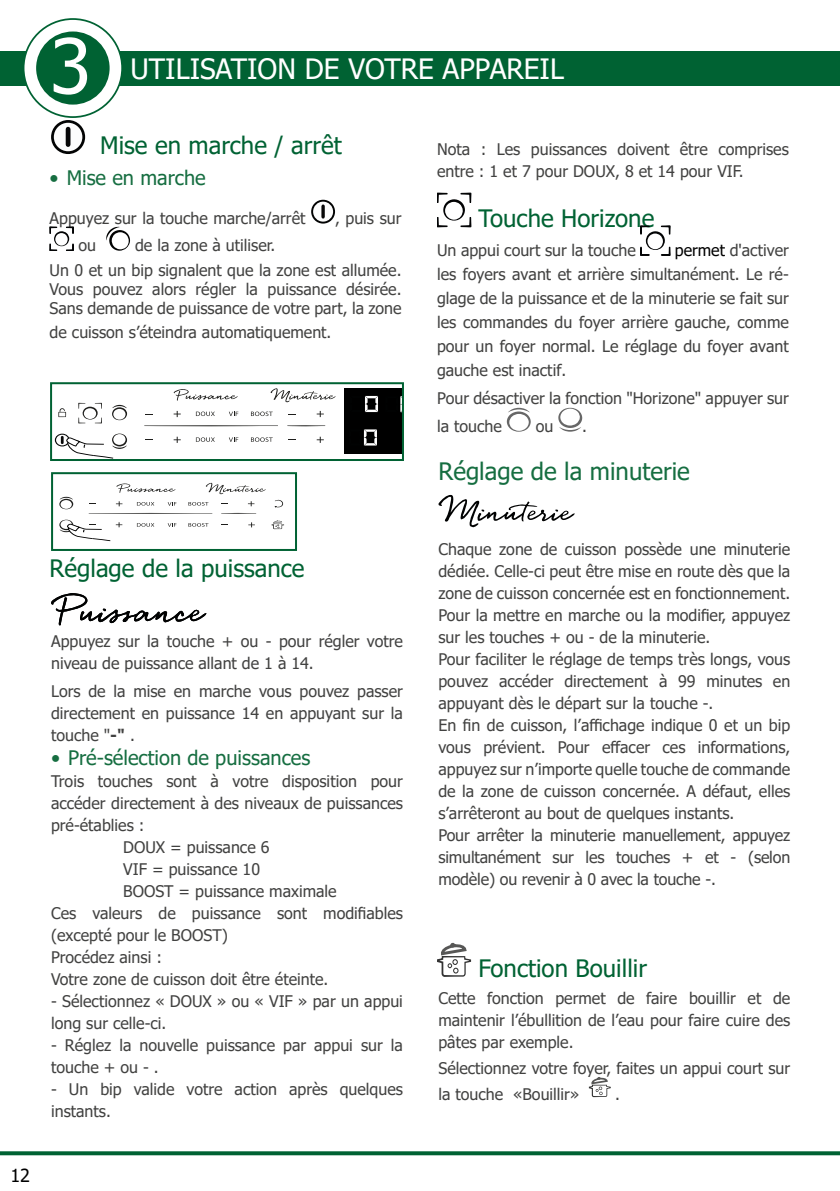
<style>
.page{position:relative;width:840px;height:1191px;background:#fff}
.page>*{position:absolute;margin:0;border:0;box-sizing:border-box;transform-origin:0 0}
.t1{font:75.6px "Tahoma";color:#fff}
.t2{font:28px "Tahoma";color:#fff}
.t3{font:24px "Tahoma";color:#006233}
.t4{font:24px "Tahoma";color:#166e41}
.t5{font:20px "Tahoma";color:#166e41}
.t6{font:18px "Tahoma";color:#000}
.t7{font:16px/22px "Tahoma";color:#424241}
.s1{color:#000}
.s2{font-weight:700}
</style>
<div class="page">
<div style="left:0;top:51px;width:839px;height:34px;background:#006233"></div>
<svg style="left:0;top:1151px;width:839px;height:4px;fill:#006233"></svg>
<div style="left:24px;top:19px;width:98px;height:98px;background:#fff;border-radius:50%"></div>
<div style="left:23px;top:18px;width:100px;height:100px;border:2px solid #006233;border-radius:50%"></div>
<div style="left:36px;top:31px;width:73px;height:74px;background:#006233;border-radius:50%"></div>
<svg style="left:51px;top:120px;width:34px;height:34px"></svg>
<div style="left:54px;top:123px;width:28px;height:28px;background:#fdfdfd;border-radius:50%"></div>
<hr style="left:66px;top:129px;width:4px;height:16px;background:#070708">
<svg style="left:311px;top:200px;width:24px;height:24px"></svg>
<svg style="left:313px;top:202px;width:20px;height:20px"></svg>
<svg style="left:321px;top:206px;width:3px;height:11px"></svg>
<svg style="left:50px;top:227px;width:23px;height:24px"></svg>
<svg style="left:106px;top:227px;width:24px;height:24px"></svg>
<div style="left:344px;top:388px;width:59px;height:65px;background:#000"></div>
<svg style="left:363px;top:429px;width:14px;height:16px"></svg>
<svg style="left:365px;top:396px;width:13px;height:16px"></svg>
<svg style="left:400px;top:396px;width:1px;height:16px"></svg>
<svg style="left:173px;top:411px;width:8px;height:6px"></svg>
<svg style="left:316px;top:411px;width:7px;height:6px"></svg>
<svg style="left:251px;top:411px;width:21px;height:5px"></svg>
<svg style="left:196px;top:411px;width:19px;height:5px"></svg>
<svg style="left:287px;top:425px;width:38px;height:1px"></svg>
<svg style="left:144px;top:425px;width:134px;height:1px"></svg>
<svg style="left:270px;top:388px;width:65px;height:15px"></svg>
<svg style="left:173px;top:437px;width:8px;height:6px"></svg>
<svg style="left:316px;top:437px;width:7px;height:6px"></svg>
<svg style="left:251px;top:437px;width:21px;height:5px"></svg>
<svg style="left:229px;top:437px;width:9px;height:5px"></svg>
<svg style="left:196px;top:437px;width:19px;height:5px"></svg>
<svg style="left:229px;top:412px;width:9px;height:4px"></svg>
<svg style="left:112px;top:405px;width:15px;height:15px"></svg>
<svg style="left:78px;top:403px;width:24px;height:20px"></svg>
<svg style="left:173px;top:389px;width:65px;height:12px"></svg>
<svg style="left:55px;top:434px;width:15px;height:12px"></svg>
<svg style="left:56px;top:435px;width:12px;height:10px"></svg>
<svg style="left:58px;top:408px;width:8px;height:9px"></svg>
<svg style="left:61px;top:433px;width:66px;height:25px"></svg>
<div style="left:50px;top:382px;width:354px;height:79px;border:2px solid #006233"></div>
<svg style="left:51px;top:593px;width:155px;height:32px"></svg>
<svg style="left:437px;top:193px;width:34px;height:34px"></svg>
<svg style="left:640px;top:226px;width:30px;height:30px"></svg>
<svg style="left:506px;top:408px;width:24px;height:24px"></svg>
<svg style="left:558px;top:408px;width:24px;height:24px"></svg>
<svg style="left:59px;top:482px;width:225px;height:59px"></svg>
<div style="left:51px;top:472px;width:246px;height:79px;border:2px solid #006233"></div>
<svg style="left:438px;top:495px;width:136px;height:32px"></svg>
<svg style="left:437px;top:943px;width:34px;height:34px"></svg>
<svg style="left:588px;top:1077px;width:22px;height:20px"></svg>
<h1 class="t1" style="left:50px;top:15px;width:43px">3</h1>
<h2 class="t2" style="left:130px;top:50px;width:435px">UTILISATION DE VOTRE APPAREIL</h2>
<h3 class="t3" style="left:100px;top:129px;width:243px">Mise en marche / arrêt</h3>
<p class="t5" style="left:50px;top:164px;width:157px">• Mise en marche</p>
<p class="t7" style="left:50px;top:208px;width:257px">Appuyez sur la touche marche/arrêt</p>
<p class="t7" style="left:335px;top:208px;width:68px">, puis sur</p>
<p class="t7" style="left:78px;top:235px;width:19px">ou</p>
<p class="t7" style="left:50px;top:233px;width:353px;line-height:24.8px;text-indent:85px">de la zone à utiliser.<br>Un 0 et un bip signalent que la zone est allumée.</p>
<p class="t7" style="left:50px;top:280px;width:353px;line-height:19.2px">Vous pouvez alors régler la puissance désirée.<br>Sans demande de puissance de votre part, la zone</p>
<p class="t7" style="left:50px;top:322px;width:283px">de cuisson s’éteindra automatiquement.</p>
<p class="t7" style="left:437px;top:139px;width:353px">Nota : Les puissances doivent être comprises entre : 1 et 7 pour DOUX, 8 et 14 pour VIF.</p>
<h3 class="t3" style="left:478px;top:202px;width:177px">Touche Horizone</h3>
<p class="t7" style="left:437px;top:240px;width:200px">Un appui court sur la touche</p>
<p class="t7" style="left:437px;top:239px;width:353px;line-height:24px;text-align:justify;text-indent:238px"><span class="s1">permet</span> d'activer les foyers avant et arrière simultanément. Le ré&shy;glage de la puissance et de la minuterie se fait sur les commandes du foyer arrière gauche, comme pour un foyer normal. Le réglage du foyer avant gauche est inactif.</p>
<p class="t7" style="left:437px;top:385px;width:353px;line-height:28px">Pour désactiver la fonction "Horizone" appuyer sur la touche</p>
<p class="t7" style="left:535px;top:416px;width:19px">ou</p>
<p class="t7" style="left:582px;top:416px;width:6px">.</p>
<h3 class="t4" style="left:438px;top:455px;width:253px">Réglage de la minuterie</h3>
<p class="t6" style="left:10px;top:1163px;width:21px">12</p>
<h3 class="t3" style="left:50px;top:552px;width:256px">Réglage de la puissance</h3>
<p class="t7" style="left:51px;top:631px;width:353px">Appuyez sur la touche + ou - pour régler votre niveau de puissance allant de 1 à 14.</p>
<p class="t7" style="left:51px;top:681px;width:353px;text-align:justify">Lors de la mise en marche vous pouvez passer directement en puissance 14 en appuyant sur la touche "<span class="s2">-"</span> .</p>
<p class="t5" style="left:51px;top:744px;width:261px">• Pré-sélection de puissances</p>
<p class="t7" style="left:51px;top:771px;width:353px">Trois touches sont à votre disposition pour</p>
<p class="t7" style="left:51px;top:793px;width:353px">accéder directement à des niveaux de puissances</p>
<p class="t7" style="left:51px;top:815px;width:95px">pré-établies :</p>
<p class="t7" style="left:123px;top:837px;width:148px">DOUX = puissance 6</p>
<p class="t7" style="left:123px;top:859px;width:138px">VIF = puissance 10</p>
<p class="t7" style="left:123px;top:881px;width:215px">BOOST = puissance maximale</p>
<p class="t7" style="left:51px;top:903px;width:353px">Ces valeurs de puissance sont modifiables</p>
<p class="t7" style="left:51px;top:925px;width:178px">(excepté pour le BOOST)</p>
<p class="t7" style="left:51px;top:947px;width:112px">Procédez ainsi :</p>
<p class="t7" style="left:51px;top:969px;width:278px">Votre zone de cuisson doit être éteinte.</p>
<p class="t7" style="left:51px;top:991px;width:353px">- Sélectionnez « DOUX » ou « VIF » par un appui long sur celle-ci.</p>
<p class="t7" style="left:51px;top:1035px;width:353px">- Réglez la nouvelle puissance par appui sur la touche + ou - .</p>
<p class="t7" style="left:51px;top:1079px;width:353px">- Un bip valide votre action après quelques instants.</p>
<p class="t7" style="left:438px;top:539px;width:353px">Chaque zone de cuisson possède une minuterie dédiée. Celle-ci peut être mise en route dès que la zone de cuisson concernée est en fonctionnement.<br>Pour la mettre en marche ou la modifier, appuyez sur les touches + ou - de la minuterie.<br>Pour faciliter le réglage de temps très longs, vous pouvez accéder directement à 99 minutes en appuyant dès le départ sur la touche -.<br>En fin de cuisson, l’affichage indique 0 et un bip vous prévient. Pour effacer ces informations, appuyez sur n’importe quelle touche de commande de la zone de cuisson concernée. A défaut, elles s’arrêteront au bout de quelques instants.<br>Pour arrêter la minuterie manuellement, appuyez simultanément sur les touches + et - (selon modèle) ou revenir à 0 avec la touche -.</p>
<h3 class="t3" style="left:478px;top:952px;width:170px">Fonction Bouillir</h3>
<p class="t7" style="left:438px;top:987px;width:353px;text-align:justify">Cette fonction permet de faire bouillir et de maintenir l’ébullition de l’eau pour faire cuire des pâtes par exemple.</p>
<p class="t7" style="left:438px;top:1055px;width:353px;line-height:26px">Sélectionnez votre foyer, faites un appui court sur la touche «Bouillir»</p>
<p class="t7" style="left:615px;top:1083px;width:6px">.</p>
</div>
